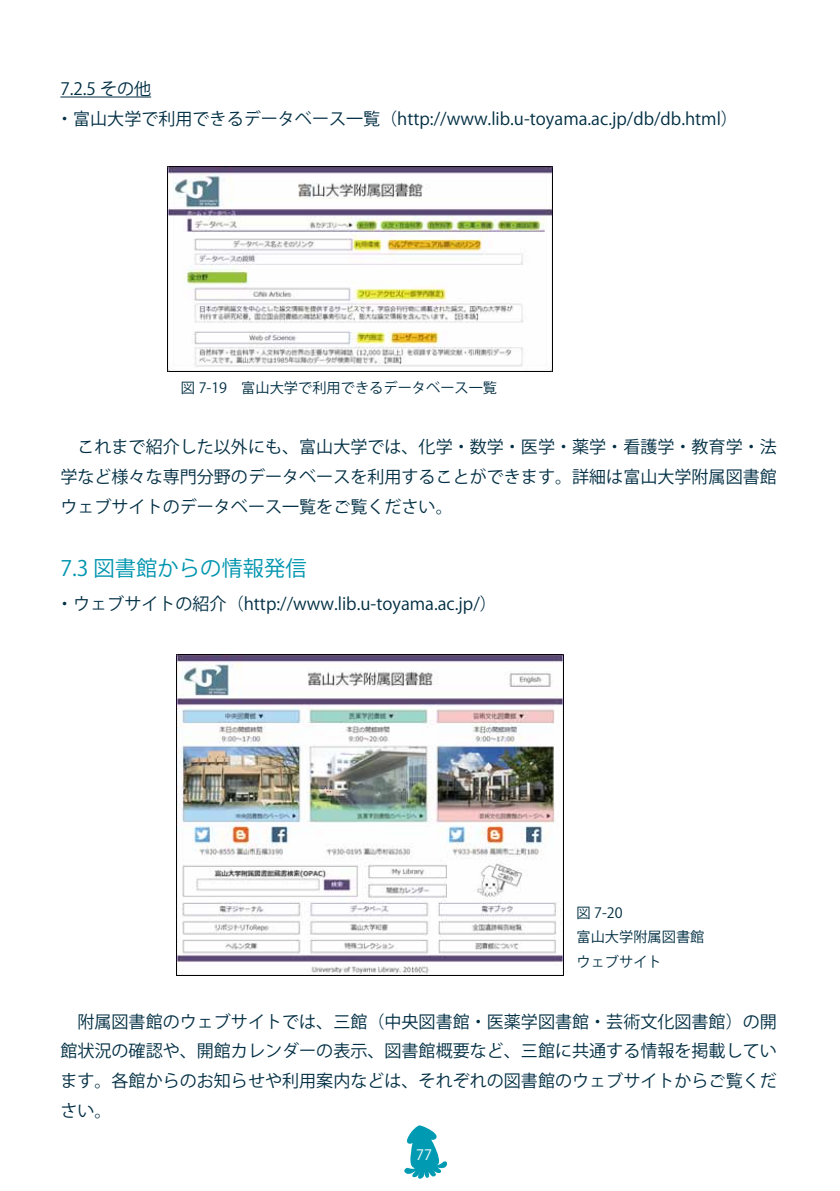
<style>
.page{position:relative;width:840px;height:1191px;background:#fff}
.page>*{position:absolute;margin:0;border:0;box-sizing:border-box;transform-origin:0 0}
.t1{font:21.2px "Koz Go Pr 6 N";color:#0095af}
.t2{font:17px/29.8px "Koz Go Pr 6 N";color:#002e43;text-align:justify}
.t3{font:14.2px/24.8px "Koz Go Pr 6 N";color:#002e43}
.t4{font:14.2px "Koz Go Pr 6 N";color:#fff}
</style>
<div class="page">
<img style="left:167px;top:167px;width:385px;height:204px">
<img style="left:176px;top:655px;width:387px;height:320px">
<hr style="left:60px;top:97px;width:91px;height:1px;background:#002e43">
<svg style="left:404px;top:1125px;width:44px;height:54px;fill:#049cb4"></svg>
<p class="t2" style="left:56px;top:75px;width:683px">7.2.5 その他<br>・富山大学で利用できるデータベース一覧（http://www.lib.u-toyama.ac.jp/db/db.html）</p>
<p class="t3" style="left:181px;top:376px;width:317px">図 7-19　富山大学で利用できるデータベース一覧</p>
<p class="t2" style="left:60px;top:432px;width:717px">　これまで紹介した以外にも、富山大学では、化学・数学・医学・薬学・看護学・教育学・法学など様々な専門分野のデータベースを利用することができます。詳細は富山大学附属図書館ウェブサイトのデータベース一覧をご覧ください。</p>
<p class="t1" style="left:60px;top:556px;width:248px">7.3 図書館からの情報発信</p>
<p class="t2" style="left:56px;top:589px;width:442px">・ウェブサイトの紹介（http://www.lib.u-toyama.ac.jp/）</p>
<p class="t3" style="left:576px;top:900px;width:129px">図 7-20<br>富山大学附属図書館ウェブサイト</p>
<p class="t2" style="left:60px;top:1006px;width:717px">　附属図書館のウェブサイトでは、三館（中央図書館・医薬学図書館・芸術文化図書館）の開館状況の確認や、開館カレンダーの表示、図書館概要など、三館に共通する情報を掲載しています。各館からのお知らせや利用案内などは、それぞれの図書館のウェブサイトからご覧ください。</p>
<p class="t4" style="left:416px;top:1146px;width:17px">77</p>
</div>
